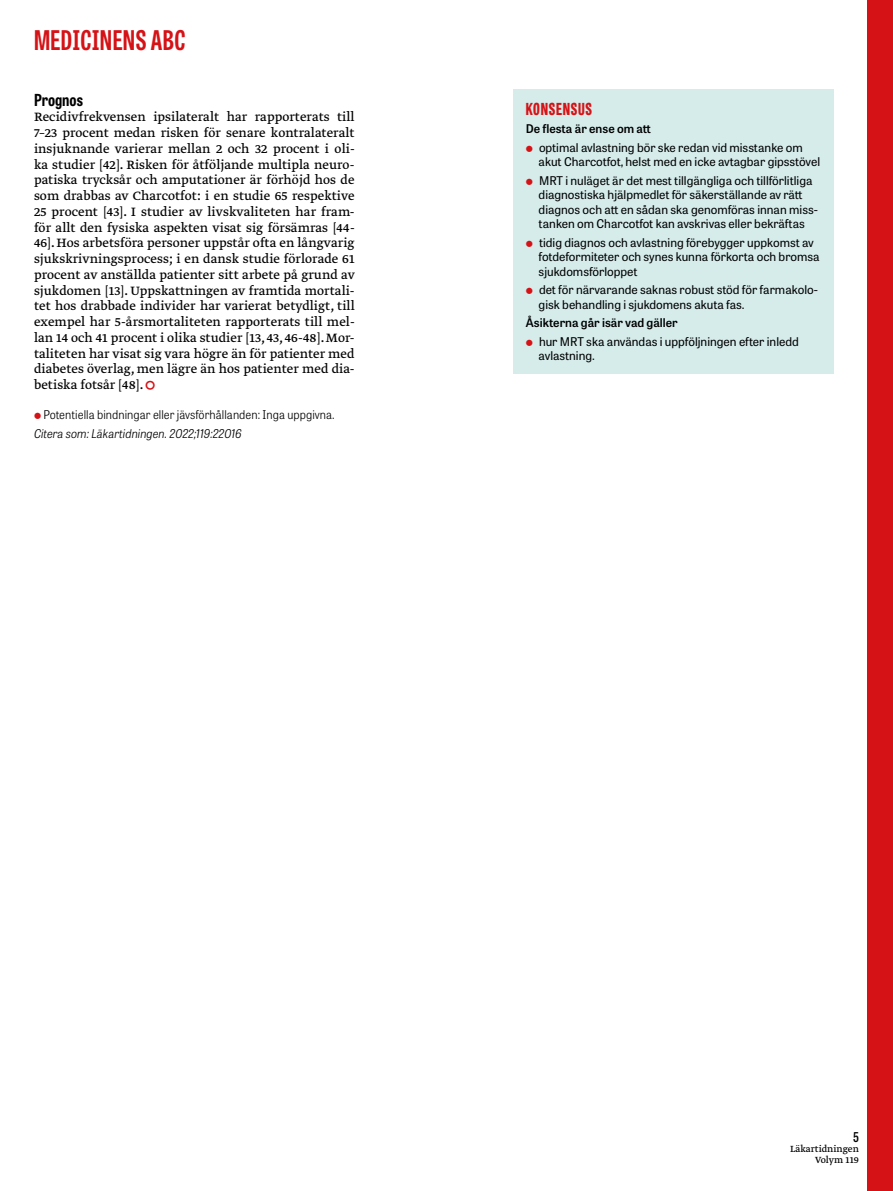
<style>
.page{position:relative;width:893px;height:1191px;background:#fff}
.page>*{position:absolute;margin:0;border:0;box-sizing:border-box;transform-origin:0 0}
.t1{font:700 27px "Tablet Gothic Compressed";letter-spacing:.02em;color:#d51317}
.t2{font:800 16.5px "Tablet Gothic Compressed";letter-spacing:.045em;color:#d51317}
.t3{font:700 16.5px "Tablet Gothic Condensed";color:#000}
.t4{font:14.25px/15.8px "Greta Text Pro Regular Min";color:#000;text-align:justify}
.t5{font:600 13.5px "Tablet Gothic Condensed";color:#000}
.t6{font:12px/14.4px "Tablet Gothic";color:#000}
.t7{font:300 12px "Tablet Gothic Narrow";letter-spacing:.005em;color:#000}
.t8{font:600 12px "Tablet Gothic";color:#000}
.t9{font:italic 300 12px "Tablet Gothic Narrow";color:#000}
.t10{font:10.5px/10.5px "Greta Text Pro";color:#000;text-align:right}
.s1{color:#d51317}
</style>
<div class="page">
<div style="left:867px;top:0;width:26px;height:1191px;background:#d51317"></div>
<div style="left:513px;top:89px;width:320px;height:285px;background:#d5eceb"></div>
<h1 class="t1" style="left:34px;top:22px;width:153px">MEDICINENS ABC</h1>
<p class="t3" style="left:34px;top:88px;width:50px">Prognos</p>
<p class="t4" style="left:34px;top:110px;width:322px">Recidivfrekvensen ipsilateralt har rapporterats till 7–23 procent medan risken för senare kontralateralt insjuknande varierar mellan 2 och 32 procent i oli&shy;ka studier [42]. Risken för åtföljande multipla neuro&shy;patiska trycksår och amputationer är förhöjd hos de som drabbas av Charcotfot: i en studie 65 respektive 25 procent [43]. I studier av livskvaliteten har fram&shy;för allt den fysiska aspekten visat sig försämras [44- 46]. Hos arbetsföra personer uppstår ofta en långvarig sjukskrivningsprocess; i en dansk studie förlorade 61 procent av anställda patienter sitt arbete på grund av sjukdomen [13]. Uppskattningen av framtida mortali&shy;tet hos drabbade individer har varierat betydligt, till exempel har 5-årsmortaliteten rapporterats till mel&shy;lan 14 och 41 procent i olika studier [13, 43, 46-48]. Mor&shy;taliteten har visat sig vara högre än för patienter med diabetes överlag, men lägre än hos patienter med dia&shy;betiska fotsår [48]. <span class="s1">▲</span></p>
<p class="t7" style="left:43px;top:407px;width:293px">Potentiella bindningar eller jävsförhållanden: Inga uppgivna.</p>
<p class="t9" style="left:34px;top:425px;width:209px">Citera som: Läkartidningen. 2022;119:22016</p>
<p class="t2" style="left:526px;top:97px;width:68px">KONSENSUS</p>
<p class="t8" style="left:526px;top:120px;width:126px">De flesta är ense om att</p>
<p class="t6" style="left:539px;top:140px;width:283px">optimal avlastning bör ske redan vid misstanke om akut Charcotfot, helst med en icke avtagbar gipsstövel</p>
<p class="t6" style="left:539px;top:173px;width:281px">MRT i nuläget är det mest tillgängliga och tillförlitliga diagnostiska hjälpmedlet för säkerställande av rätt diagnos och att en sådan ska genomföras innan miss&shy;tanken om Charcotfot kan avskrivas eller bekräftas</p>
<p class="t6" style="left:539px;top:235px;width:282px">tidig diagnos och avlastning förebygger uppkomst av fotdeformiteter och synes kunna förkorta och bromsa sjukdomsförloppet</p>
<p class="t6" style="left:539px;top:282px;width:281px">det för närvarande saknas robust stöd för farmakolo&shy;gisk behandling i sjukdomens akuta fas.</p>
<p class="t8" style="left:526px;top:314px;width:153px">Åsikterna går isär vad gäller</p>
<p class="t6" style="left:539px;top:334px;width:262px">hur MRT ska användas i uppföljningen efter inledd avlastning.</p>
<p class="t5" style="left:853px;top:1127px;width:7px">5</p>
<p class="t10" style="left:790px;top:1144px;width:70px">Läkartidningen<br>Volym 119</p>
</div>
